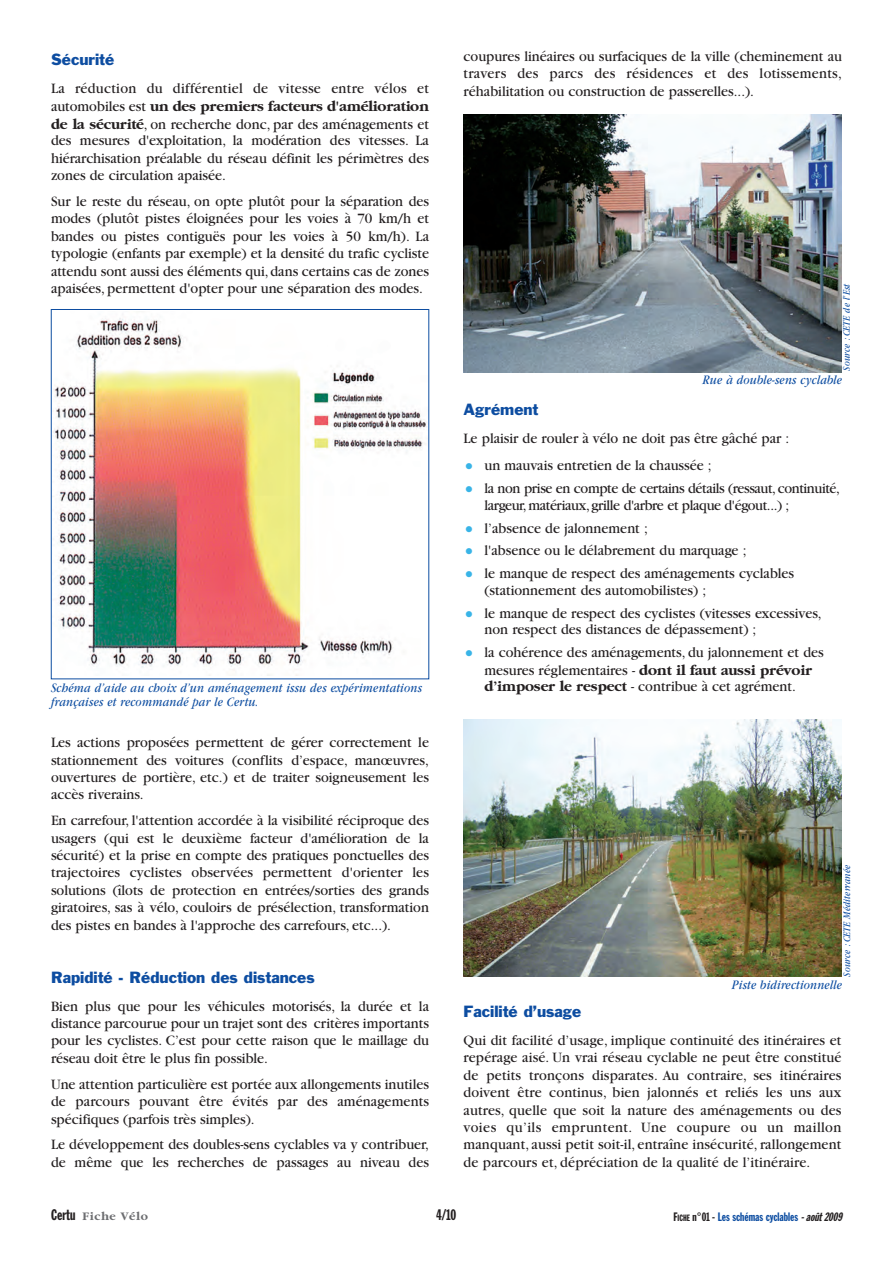
<style>
.page{position:relative;width:893px;height:1263px;background:#fff}
.page>*{position:absolute;margin:0;border:0;box-sizing:border-box;transform-origin:0 0}
.t1{font:15px/17.4px "Garamond";color:#231f20;text-align:justify;scale:.95 1}
.t2{font:15px/16.8px "Garamond";letter-spacing:-.025em;color:#231f20;scale:.95 1}
.t3{font:15px "Franklin Gothic";color:#0d4da1}
.t4{font:15px "Franklin Gothic Extra Cond";color:#231f20}
.t5{font:italic 13.5px/13.5px "Garamond";letter-spacing:.015em;color:#0d4da1;scale:.85 1}
.t6{font:12px "Franklin Gothic Extra Cond";color:#0d4da1}
.t7{font:700 12px "Garamond";letter-spacing:.055em;color:#6c6d70}
.t8{font:italic 10.5px "Garamond";letter-spacing:.015em;color:#0d4da1;scale:.85 1}
.s1{font-weight:700}
.s2{color:#39b4e7}
.s3{font-family:"Franklin Gothic Extra Cond";font-weight:400;font-size:15px;color:#231f20}
.s4{color:#231f20}
.s5{font-size:9px;color:#231f20}
.s6{font-style:italic;color:#231f20}
</style>
<div class="page">
<img style="left:53px;top:318px;width:374px;height:358px">
<div style="left:51px;top:309px;width:378px;height:370px;border:1px solid #0d4da1"></div>
<img style="left:464px;top:719px;width:378px;height:257px">
<img style="left:464px;top:114px;width:377px;height:258px">
<p class="t3" style="left:51px;top:54px;width:65px">Sécurité</p>
<p class="t1" style="left:51px;top:81px;width:399px">La réduction du différentiel de vitesse entre vélos et automobiles est <span class="s1">un des premiers facteurs d'amélioration de la sécurité</span>, on recherche donc, par des aménagements et des mesures d'exploitation, la modération des vitesses. La hiérarchisation préalable du réseau définit les périmètres des zones de circulation apaisée.</p>
<p class="t1" style="left:51px;top:194px;width:399px">Sur le reste du réseau, on opte plutôt pour la séparation des modes (plutôt pistes éloignées pour les voies à 70 km/h et bandes ou pistes contiguës pour les voies à 50 km/h). La typologie (enfants par exemple) et la densité du trafic cycliste attendu sont aussi des éléments qui, dans certains cas de zones apaisées, permettent d'opter pour une séparation des modes.</p>
<p class="t5" style="left:51px;top:683px;width:438px">Schéma d’aide au choix d’un aménagement issu des expérimentations françaises et recommandé par le Certu.</p>
<p class="t1" style="left:51px;top:735px;width:399px">Les actions proposées permettent de gérer correctement le stationnement des voitures (conflits d’espace, manœuvres, ouvertures de portière, etc.) et de traiter soigneusement les accès riverains.</p>
<p class="t1" style="left:51px;top:813px;width:399px">En carrefour, l'attention accordée à la visibilité réciproque des usagers (qui est le deuxième facteur d'amélioration de la sécurité) et la prise en compte des pratiques ponctuelles des trajectoires cyclistes observées permettent d'orienter les solutions (îlots de protection en entrées/sorties des grands giratoires, sas à vélo, couloirs de présélection, transformation des pistes en bandes à l'approche des carrefours, etc...).</p>
<p class="t3" style="left:51px;top:971px;width:265px">Rapidité - Réduction des distances</p>
<p class="t1" style="left:51px;top:998px;width:399px">Bien plus que pour les véhicules motorisés, la durée et la distance parcourue pour un trajet sont des critères importants pour les cyclistes. C’est pour cette raison que le maillage du réseau doit être le plus fin possible.</p>
<p class="t1" style="left:51px;top:1077px;width:399px">Une attention particulière est portée aux allongements inutiles de parcours pouvant être évités par des aménagements spécifiques (parfois très simples).</p>
<p class="t1" style="left:51px;top:1137px;width:399px">Le développement des doubles-sens cyclables va y contribuer, de même que les recherches de passages au niveau des</p>
<p class="t1" style="left:464px;top:49px;width:400px">coupures linéaires ou surfaciques de la ville (cheminement au travers des parcs des résidences et des lotissements, réhabilitation ou construction de passerelles...).</p>
<p class="t8" style="left:843px;top:371px;width:104px;rotate:-90deg">Source : CETE de l’Est</p>
<p class="t5" style="left:702px;top:374px;width:166px">Rue à double-sens cyclable</p>
<p class="t3" style="left:464px;top:403px;width:76px">Agrément</p>
<p class="t1" style="left:464px;top:431px;width:344px">Le plaisir de rouler à vélo ne doit pas être gâché par :</p>
<p class="t1" style="left:465px;top:458px;width:261px"><span class="s2">●</span> un mauvais entretien de la chaussée ;</p>
<p class="t2" style="left:484px;top:481px;width:376px;text-indent:-20px"><span class="s2">●</span> la non prise en compte de certains détails (ressaut,continuité, largeur,matériaux,grille d'arbre et plaque d'égout...) ;</p>
<p class="t1" style="left:465px;top:520px;width:194px"><span class="s2">●</span> l’absence de jalonnement ;</p>
<p class="t1" style="left:465px;top:543px;width:298px"><span class="s2">●</span> l'absence ou le délabrement du marquage ;</p>
<p class="t1" style="left:484px;top:566px;width:327px;line-height:16.8px;text-indent:-20px"><span class="s2">●</span> le manque de respect des aménagements cyclables (stationnement des automobilistes) ;</p>
<p class="t1" style="left:484px;top:606px;width:356px;line-height:16.8px;text-indent:-20px"><span class="s2">●</span> le manque de respect des cyclistes (vitesses excessives, non respect des distances de dépassement) ;</p>
<p class="t1" style="left:465px;top:645px;width:379px;text-align:center"><span class="s2">●</span> la cohérence des aménagements, du jalonnement et des mesures réglementaires - <span class="s1">dont il faut aussi prévoir d’imposer le respect</span> - contribue à cet agrément.</p>
<p class="t8" style="left:843px;top:976px;width:133px;rotate:-90deg">Source : CETE Méditerranée</p>
<p class="t5" style="left:732px;top:979px;width:131px">Piste bidirectionnelle</p>
<p class="t3" style="left:464px;top:1006px;width:119px">Facilité d’usage</p>
<p class="t1" style="left:464px;top:1033px;width:399px">Qui dit facilité d’usage, implique continuité des itinéraires et repérage aisé. Un vrai réseau cyclable ne peut être constitué de petits tronçons disparates. Au contraire, ses itinéraires doivent être continus, bien jalonnés et reliés les uns aux autres, quelle que soit la nature des aménagements ou des voies qu’ils empruntent. Une coupure ou un maillon manquant, aussi petit soit-il, entraîne insécurité, rallongement de parcours et, dépréciation de la qualité de l’itinéraire.</p>
<p class="t7" style="left:51px;top:1212px;width:98px"><span class="s3">Certu</span> Fiche Vélo</p>
<p class="t4" style="left:437px;top:1210px;width:21px">4/10</p>
<p class="t6" style="left:674px;top:1213px;width:172px"><span class="s4">F</span><span class="s5">ICHE</span> <span class="s4">n°01 -</span> Les schémas cyclables <span class="s6">-août 2009</span></p>
</div>
